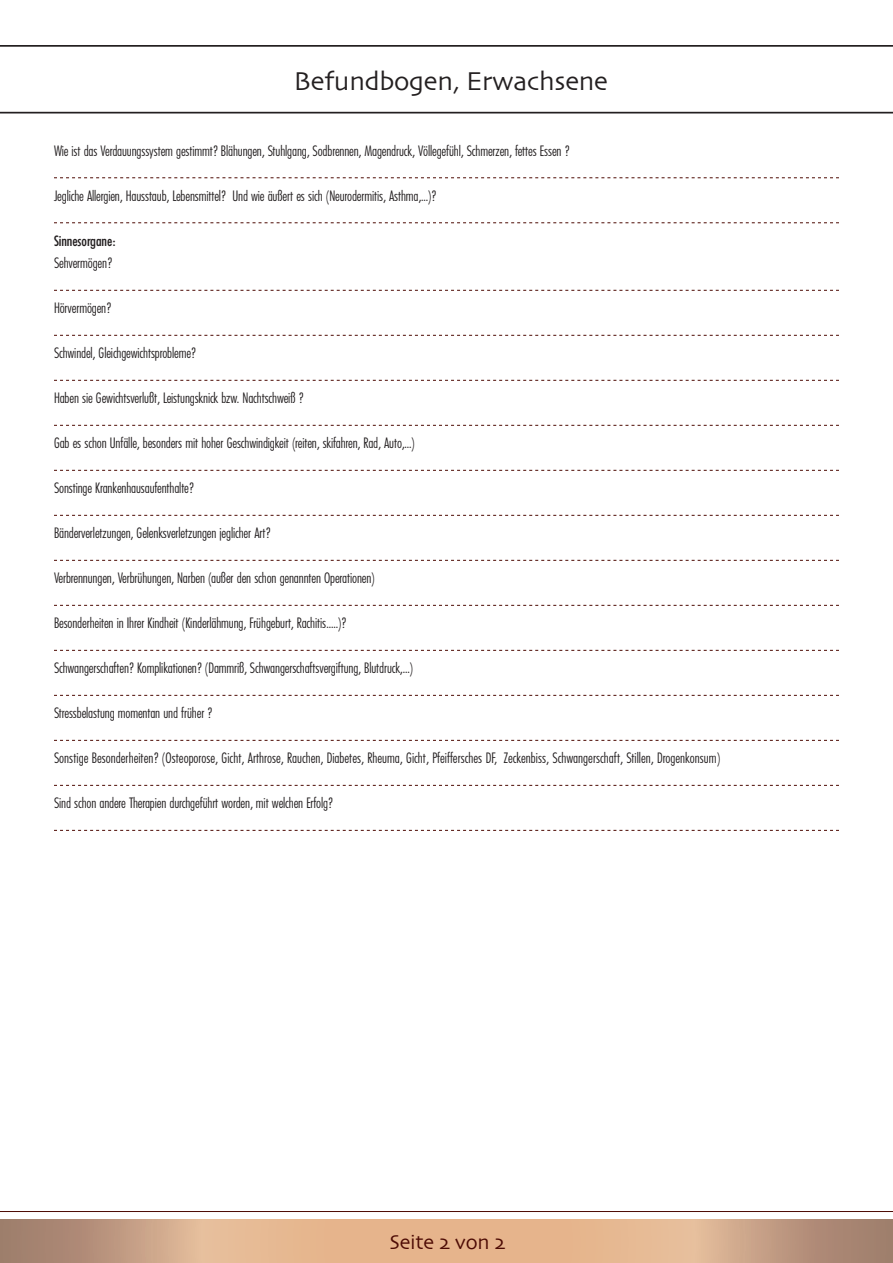
<style>
.page{position:relative;width:893px;height:1263px;background:#fff}
.page>*{position:absolute;margin:0;border:0;box-sizing:border-box;transform-origin:0 0}
.t1{font:27px "Skia";letter-spacing:-.01em;color:#231f20}
.t2{font:21px "Skia";letter-spacing:-.01em;color:#4d0b04}
.t3{font:300 15px "Futura Condensed BQ";letter-spacing:-.01em;color:#231f20}
.t4{font:500 15px "Futura Condensed BQ";letter-spacing:-.01em;color:#231f20}
</style>
<div class="page">
<svg style="left:0;top:1219px;width:893px;height:44px;background:#d3a888"></svg>
<hr style="left:0;top:1211px;width:893px;height:1px;background:#4d0b04">
<svg style="left:54px;top:177px;width:785px;height:1px"></svg>
<svg style="left:54px;top:222px;width:785px;height:1px"></svg>
<svg style="left:54px;top:290px;width:785px;height:1px"></svg>
<svg style="left:54px;top:335px;width:785px;height:1px"></svg>
<svg style="left:54px;top:380px;width:785px;height:1px"></svg>
<svg style="left:54px;top:425px;width:785px;height:1px"></svg>
<svg style="left:54px;top:470px;width:785px;height:1px"></svg>
<svg style="left:54px;top:515px;width:785px;height:1px"></svg>
<svg style="left:54px;top:560px;width:785px;height:1px"></svg>
<svg style="left:54px;top:605px;width:785px;height:1px"></svg>
<svg style="left:54px;top:650px;width:785px;height:1px"></svg>
<svg style="left:54px;top:695px;width:785px;height:1px"></svg>
<svg style="left:54px;top:740px;width:785px;height:1px"></svg>
<svg style="left:54px;top:785px;width:785px;height:1px"></svg>
<svg style="left:54px;top:830px;width:785px;height:1px"></svg>
<hr style="left:0;top:112px;width:893px;height:1px;background:#231f20">
<hr style="left:0;top:45px;width:893px;height:2px;background:#231f20">
<h1 class="t1" style="left:294px;top:65px;width:316px">Befundbogen, Erwachsene</h1>
<p class="t3" style="left:54px;top:142px;width:517px">Wie ist das Verdauungssystem gestimmt? Blähungen, Stuhlgang, Sodbrennen, Magendruck, Völlegefühl, Schmerzen, fettes Essen ?</p>
<p class="t3" style="left:54px;top:187px;width:384px">Jegliche Allergien, Hausstaub, Lebensmittel? Und wie äußert es sich (Neurodermitis, Asthma,...)?</p>
<p class="t4" style="left:54px;top:232px;width:63px">Sinnesorgane:</p>
<p class="t3" style="left:54px;top:255px;width:60px">Sehvermögen?</p>
<p class="t3" style="left:54px;top:300px;width:59px">Hörvermögen?</p>
<p class="t3" style="left:54px;top:345px;width:143px">Schwindel, Gleichgewichtsprobleme?</p>
<p class="t3" style="left:54px;top:390px;width:251px">Haben sie Gewichtsverlußt, Leistungsknick bzw. Nachtschweiß ?</p>
<p class="t3" style="left:54px;top:435px;width:362px">Gab es schon Unfälle, besonders mit hoher Geschwindigkeit (reiten, skifahren, Rad, Auto,...)</p>
<p class="t3" style="left:54px;top:480px;width:141px">Sonstinge Krankenhausaufenthalte?</p>
<p class="t3" style="left:54px;top:525px;width:218px">Bänderverletzungen, Gelenksverletzungen jeglicher Art?</p>
<p class="t3" style="left:54px;top:570px;width:322px">Verbrennungen, Verbrühungen, Narben (außer den schon genannten Operationen)</p>
<p class="t3" style="left:54px;top:615px;width:294px">Besonderheiten in Ihrer Kindheit (Kinderlähmung, Frühgeburt, Rachitis.....)?</p>
<p class="t3" style="left:54px;top:660px;width:361px">Schwangerschaften? Komplikationen? (Dammriß, Schwangerschaftsvergiftung, Blutdruck,...)</p>
<p class="t3" style="left:54px;top:705px;width:160px">Stressbelastung momentan und früher ?</p>
<p class="t3" style="left:54px;top:750px;width:668px">Sonstige Besonderheiten? (Osteoporose, Gicht, Arthrose, Rauchen, Diabetes, Rheuma, Gicht, Pfeiffersches DF, Zeckenbiss, Schwangerschaft, Stillen, Drogenkonsum)</p>
<p class="t3" style="left:54px;top:795px;width:280px">Sind schon andere Therapien durchgeführt worden, mit welchen Erfolg?</p>
<h2 class="t2" style="left:389px;top:1229px;width:117px">Seite 2 von 2</h2>
</div>
